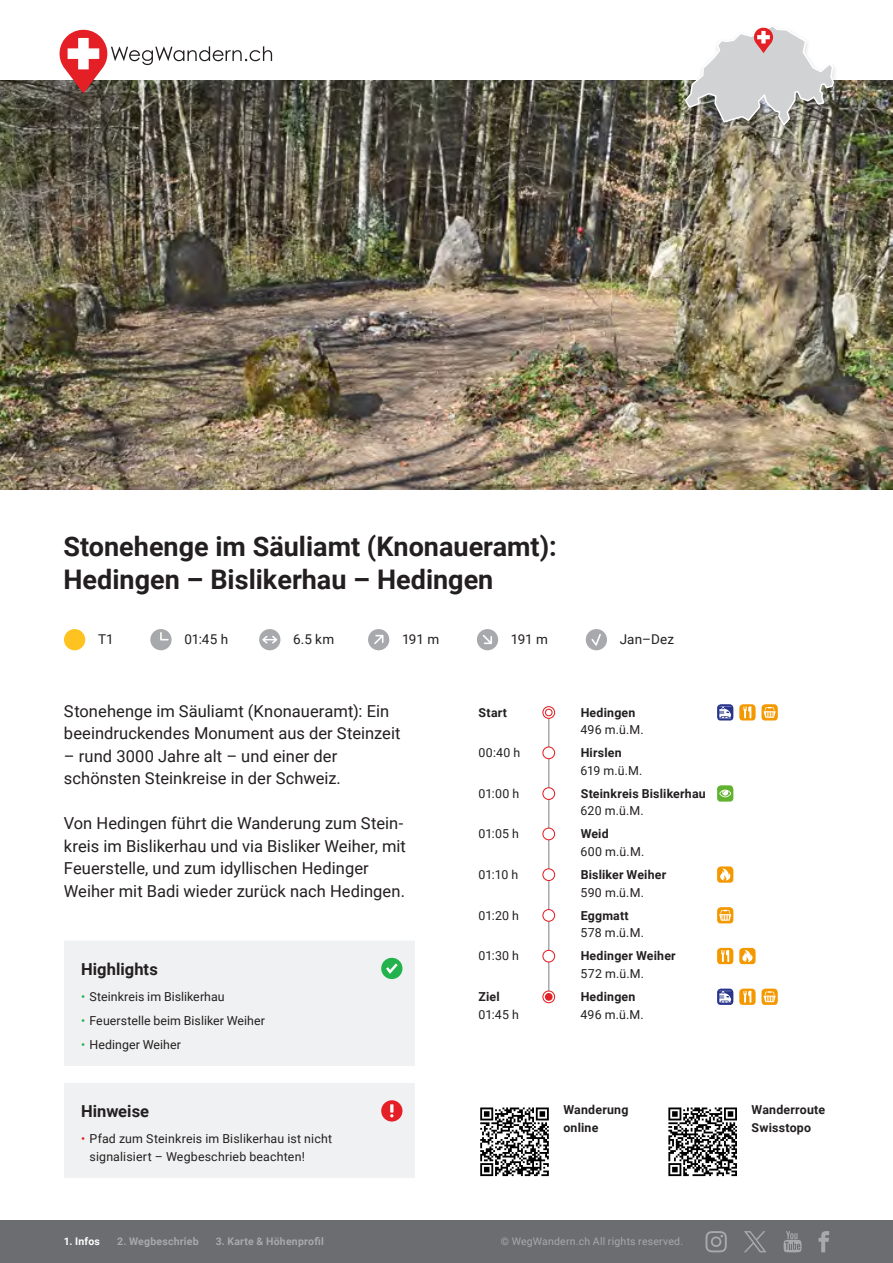
<style>
.page{position:relative;width:893px;height:1263px;background:#fff}
.page>*{position:absolute;margin:0;border:0;box-sizing:border-box;transform-origin:0 0}
._01_titel{font:700 27px/33px "Roboto";color:#231f20}
._03_einleitung{font:16.5px/22.5px "Roboto";letter-spacing:.005em;color:#231f20}
._04_titel_klein{font:700 16.5px "Roboto";letter-spacing:.005em;color:#231f20}
._02_angaben{font:13.5px "Roboto";letter-spacing:.01em;color:#231f20}
._07_routenverlauf{font:12.3px/17.7px "Roboto";letter-spacing:.01em;color:#231f20}
._07_routenverlauf-2{font:700 12.3px/17.7px "Roboto";letter-spacing:.015em;color:#231f20}
._10_text_klein{font:700 12.3px/17.5px "Roboto";letter-spacing:.015em;color:#231f20}
.t1{font:700 10.5px "Roboto";letter-spacing:.025em;color:#a8a9ad}
.t2{font:10.5px "Roboto";letter-spacing:.02em;color:#a8a9ad}
.t3{font:700 10.5px "Roboto";letter-spacing:.02em;color:#fff}
.s1{color:#23b24b}
.s2{color:#e41f25}
.s3{font-weight:700}
.s4{font-weight:400}
</style>
<div class="page">
<div style="left:0;top:1220px;width:893px;height:43px;background:#6c6d70"></div>
<svg style="left:705px;top:1231px;width:22px;height:21px"></svg>
<svg style="left:783px;top:1231px;width:19px;height:21px"></svg>
<svg style="left:819px;top:1231px;width:10px;height:21px"></svg>
<svg style="left:744px;top:1231px;width:22px;height:21px"></svg>
<img style="left:0;top:81px;width:893px;height:408px">
<hr style="left:548px;top:713px;width:1px;height:283px;background:#a8a9ad">
<div style="left:64px;top:629px;width:21px;height:21px;background:#fec221;border-radius:50%"></div>
<div style="left:150px;top:629px;width:22px;height:21px;background:#a8a9ad;border-radius:50%"></div>
<svg style="left:160px;top:632px;width:9px;height:8px"></svg>
<div style="left:259px;top:629px;width:21px;height:21px;background:#a8a9ad;border-radius:50%"></div>
<svg style="left:262px;top:636px;width:15px;height:8px"></svg>
<div style="left:368px;top:629px;width:21px;height:21px;background:#a8a9ad;border-radius:50%"></div>
<svg style="left:374px;top:635px;width:9px;height:9px"></svg>
<div style="left:477px;top:629px;width:21px;height:21px;background:#a8a9ad;border-radius:50%"></div>
<svg style="left:483px;top:635px;width:9px;height:9px"></svg>
<div style="left:586px;top:629px;width:21px;height:21px;background:#a8a9ad;border-radius:50%"></div>
<svg style="left:591px;top:634px;width:10px;height:12px"></svg>
<svg style="left:543px;top:707px;width:12px;height:11px"></svg>
<div style="left:542px;top:706px;width:13px;height:13px;border:1px solid #e41f25;border-radius:50%"></div>
<div style="left:545px;top:709px;width:8px;height:7px;border:1px solid #e41f25;border-radius:50%"></div>
<svg style="left:717px;top:704px;width:16px;height:16px"></svg>
<svg style="left:739px;top:704px;width:39px;height:16px"></svg>
<div style="left:543px;top:747px;width:12px;height:12px;background:#fff;border-radius:50%"></div>
<div style="left:542px;top:746px;width:13px;height:13px;border:1px solid #e41f25;border-radius:50%"></div>
<div style="left:543px;top:788px;width:12px;height:11px;background:#fff;border-radius:50%"></div>
<div style="left:542px;top:787px;width:13px;height:13px;border:1px solid #e41f25;border-radius:50%"></div>
<svg style="left:717px;top:785px;width:16px;height:16px"></svg>
<div style="left:543px;top:828px;width:12px;height:12px;background:#fff;border-radius:50%"></div>
<div style="left:542px;top:827px;width:13px;height:13px;border:1px solid #e41f25;border-radius:50%"></div>
<div style="left:543px;top:869px;width:12px;height:11px;background:#fff;border-radius:50%"></div>
<div style="left:542px;top:868px;width:13px;height:13px;border:1px solid #e41f25;border-radius:50%"></div>
<svg style="left:717px;top:866px;width:16px;height:17px"></svg>
<div style="left:543px;top:909px;width:12px;height:12px;background:#fff;border-radius:50%"></div>
<div style="left:542px;top:909px;width:13px;height:13px;border:1px solid #e41f25;border-radius:50%"></div>
<svg style="left:717px;top:907px;width:16px;height:16px"></svg>
<div style="left:543px;top:950px;width:12px;height:12px;background:#fff;border-radius:50%"></div>
<div style="left:542px;top:950px;width:13px;height:12px;border:1px solid #e41f25;border-radius:50%"></div>
<svg style="left:717px;top:948px;width:16px;height:16px"></svg>
<svg style="left:739px;top:948px;width:17px;height:16px"></svg>
<svg style="left:543px;top:991px;width:12px;height:12px"></svg>
<div style="left:542px;top:990px;width:13px;height:13px;border:1px solid #e41f25;border-radius:50%"></div>
<div style="left:545px;top:993px;width:7px;height:7px;background:#e41f25;border-radius:50%"></div>
<div style="left:545px;top:993px;width:8px;height:8px;border:1px solid #e41f25;border-radius:50%"></div>
<svg style="left:717px;top:989px;width:16px;height:16px"></svg>
<svg style="left:739px;top:989px;width:39px;height:16px"></svg>
<svg style="left:480px;top:1176px;width:69px;height:1px"></svg>
<svg style="left:480px;top:1107px;width:69px;height:69px"></svg>
<svg style="left:668px;top:1176px;width:69px;height:1px"></svg>
<svg style="left:668px;top:1107px;width:69px;height:69px"></svg>
<svg style="left:64px;top:941px;width:351px;height:237px;fill:#f0f1f2"></svg>
<div style="left:381px;top:958px;width:21px;height:21px;background:#23b24b;border-radius:50%"></div>
<svg style="left:386px;top:963px;width:12px;height:11px"></svg>
<div style="left:381px;top:1100px;width:21px;height:21px;background:#e41f25;border-radius:50%"></div>
<svg style="left:390px;top:1104px;width:3px;height:13px"></svg>
<svg style="left:57px;top:29px;width:215px;height:65px"></svg>
<div style="left:681px;top:22px;width:157px;height:109px;background:#231f20;opacity:.15"></div>
<svg style="left:684px;top:24px;width:151px;height:103px"></svg>
<p class="_01_titel" style="left:64px;top:529px;width:495px">Stonehenge im Säuliamt (Knonaueramt):<br>Hedingen – Bislikerhau – Hedingen</p>
<p class="_02_angaben" style="left:98px;top:630px;width:17px">T1</p>
<p class="_02_angaben" style="left:184px;top:630px;width:45px">01:45 h</p>
<p class="_02_angaben" style="left:293px;top:630px;width:43px">6.5 km</p>
<p class="_02_angaben" style="left:402px;top:630px;width:39px">191 m</p>
<p class="_02_angaben" style="left:511px;top:630px;width:39px">191 m</p>
<p class="_02_angaben" style="left:620px;top:630px;width:56px">Jan–Dez</p>
<p class="_03_einleitung" style="left:64px;top:699px;width:338px">Stonehenge im Säuliamt (Knonaueramt): Ein beeindruckendes Monument aus der Steinzeit</p>
<p class="_03_einleitung" style="left:64px;top:744px;width:278px">– rund 3000 Jahre alt – und einer der schönsten Steinkreise in der Schweiz.</p>
<p class="_03_einleitung" style="left:64px;top:811px;width:344px">Von Hedingen führt die Wanderung zum Stein&shy;kreis im Bislikerhau und via Bisliker Weiher, mit Feuerstelle, und zum idyllischen Hedinger Weiher mit Badi wieder zurück nach Hedingen.</p>
<p class="_04_titel_klein" style="left:81px;top:957px;width:78px">Highlights</p>
<p class="_07_routenverlauf" style="left:81px;top:987px;width:145px"><span class="s1">•</span> Steinkreis im Bislikerhau</p>
<p class="_07_routenverlauf" style="left:81px;top:1011px;width:186px"><span class="s1">•</span> Feuerstelle beim Bisliker Weiher</p>
<p class="_07_routenverlauf" style="left:81px;top:1035px;width:102px"><span class="s1">•</span> Hedinger Weiher</p>
<p class="_04_titel_klein" style="left:81px;top:1100px;width:70px">Hinweise</p>
<p class="_07_routenverlauf" style="left:90px;top:1130px;width:244px;text-indent:-9px"><span class="s2">•</span> Pfad zum Steinkreis im Bislikerhau ist nicht signalisiert – Wegbeschrieb beachten!</p>
<p class="t3" style="left:64px;top:1234px;width:38px">1. Infos</p>
<p class="t1" style="left:117px;top:1234px;width:83px">2. Wegbeschrieb</p>
<p class="t1" style="left:216px;top:1234px;width:110px">3. Karte &amp; Höhenprofil</p>
<p class="_07_routenverlauf-2" style="left:479px;top:703px;width:30px">Start</p>
<p class="_07_routenverlauf" style="left:581px;top:703px;width:65px"><span class="s3">Hedingen<br></span>496 m.ü.M.</p>
<p class="_07_routenverlauf" style="left:479px;top:743px;width:43px">00:40 h</p>
<p class="_07_routenverlauf" style="left:581px;top:743px;width:63px"><span class="s3">Hirslen<br></span>619 m.ü.M.</p>
<p class="_07_routenverlauf" style="left:479px;top:784px;width:42px">01:00 h</p>
<p class="_07_routenverlauf-2" style="left:581px;top:784px;width:127px">Steinkreis Bislikerhau<br><span class="s4">620 m.ü.M.</span></p>
<p class="_07_routenverlauf" style="left:479px;top:824px;width:42px">01:05 h</p>
<p class="_07_routenverlauf" style="left:581px;top:824px;width:65px"><span class="s3">Weid<br></span>600 m.ü.M.</p>
<p class="_07_routenverlauf" style="left:479px;top:865px;width:41px">01:10 h</p>
<p class="_07_routenverlauf-2" style="left:581px;top:865px;width:87px">Bisliker Weiher<br><span class="s4">590 m.ü.M.</span></p>
<p class="_07_routenverlauf" style="left:479px;top:906px;width:42px">01:20 h</p>
<p class="_07_routenverlauf" style="left:581px;top:906px;width:65px"><span class="s3">Eggmatt<br></span>578 m.ü.M.</p>
<p class="_07_routenverlauf" style="left:479px;top:947px;width:42px">01:30 h</p>
<p class="_07_routenverlauf-2" style="left:581px;top:947px;width:97px">Hedinger Weiher<br><span class="s4">572 m.ü.M.</span></p>
<p class="_07_routenverlauf-2" style="left:479px;top:987px;width:23px">Ziel</p>
<p class="_07_routenverlauf-2" style="left:581px;top:987px;width:56px">Hedingen</p>
<p class="_07_routenverlauf" style="left:479px;top:1005px;width:42px">01:45 h</p>
<p class="_07_routenverlauf" style="left:581px;top:1005px;width:65px">496 m.ü.M.</p>
<p class="_10_text_klein" style="left:563px;top:1101px;width:66px">Wanderung online</p>
<p class="_10_text_klein" style="left:752px;top:1101px;width:75px">Wanderroute<br>Swisstopo</p>
<p class="t2" style="left:501px;top:1234px;width:184px">© WegWandern.ch All rights reserved.</p>
</div>
